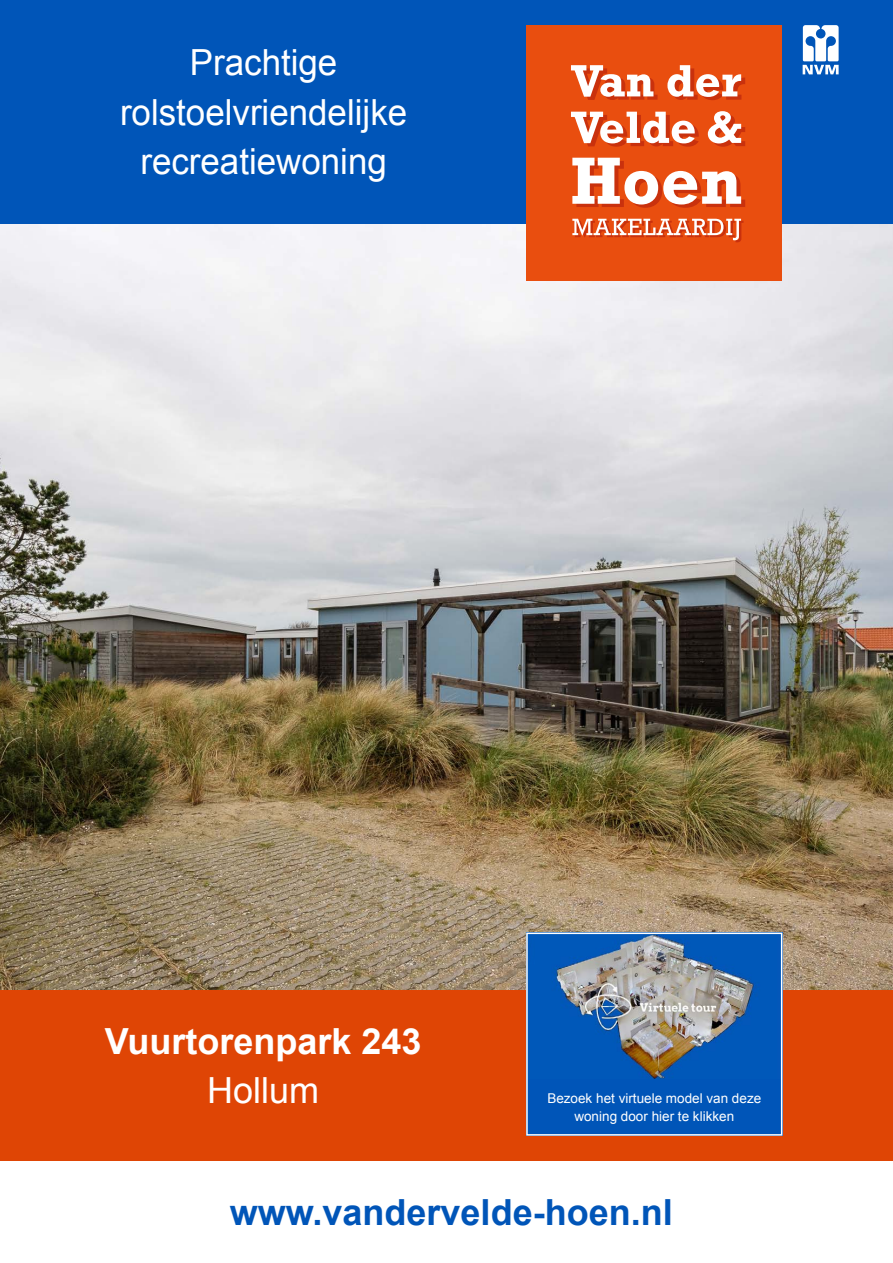
<style>
.page{position:relative;width:893px;height:1263px;background:#fff}
.page>*{position:absolute;margin:0;border:0;box-sizing:border-box;transform-origin:0 0}
.Adres_voorzijde{font:36px/49.5px "Arial";color:#fff;text-align:center}
.t1{font:700 36px "Arial";color:#0055b8}
.Adres_voorzijde_vet{font:700 36px "Arial";color:#fff}
.t2{font:13.5px "Arial";color:#fff}
</style>
<div class="page">
<img style="left:0;top:223px;width:893px;height:768px">
<div style="left:0;top:991px;width:893px;height:170px;background:#df4505"></div>
<div style="left:0;top:0;width:893px;height:223px;background:#0055b8"></div>
<div style="left:527px;top:25px;width:255px;height:255px;background:#e94e0f"></div>
<svg style="left:803px;top:25px;width:36px;height:49px"></svg>
<svg style="left:571px;top:65px;width:86px;height:35px"></svg>
<svg style="left:667px;top:65px;width:78px;height:35px"></svg>
<svg style="left:571px;top:112px;width:128px;height:35px"></svg>
<svg style="left:708px;top:111px;width:37px;height:36px"></svg>
<svg style="left:572px;top:158px;width:173px;height:50px"></svg>
<svg style="left:572px;top:219px;width:171px;height:23px"></svg>
<img style="left:529px;top:935px;width:250px;height:144px">
<div style="left:526px;top:1079px;width:256px;height:56px;background:#0055b8"></div>
<div style="left:526px;top:932px;width:256px;height:203px;border:2px solid #fff"></div>
<p class="Adres_voorzijde" style="left:120px;top:38px;width:289px">Prachtige rolstoelvriendelijke</p>
<p class="Adres_voorzijde" style="left:140px;top:137px;width:248px">recreatiewoning</p>
<p class="Adres_voorzijde_vet" style="left:105px;top:1017px;width:318px">Vuurtorenpark 243</p>
<p class="Adres_voorzijde" style="left:207px;top:1066px;width:113px">Hollum</p>
<p class="t2" style="left:547px;top:1089px;width:215px">Bezoek het virtuele model van deze</p>
<p class="t2" style="left:574px;top:1107px;width:161px">woning door hier te klikken</p>
<p class="t1" style="left:230px;top:1189px;width:444px">www.vandervelde-hoen.nl</p>
</div>
